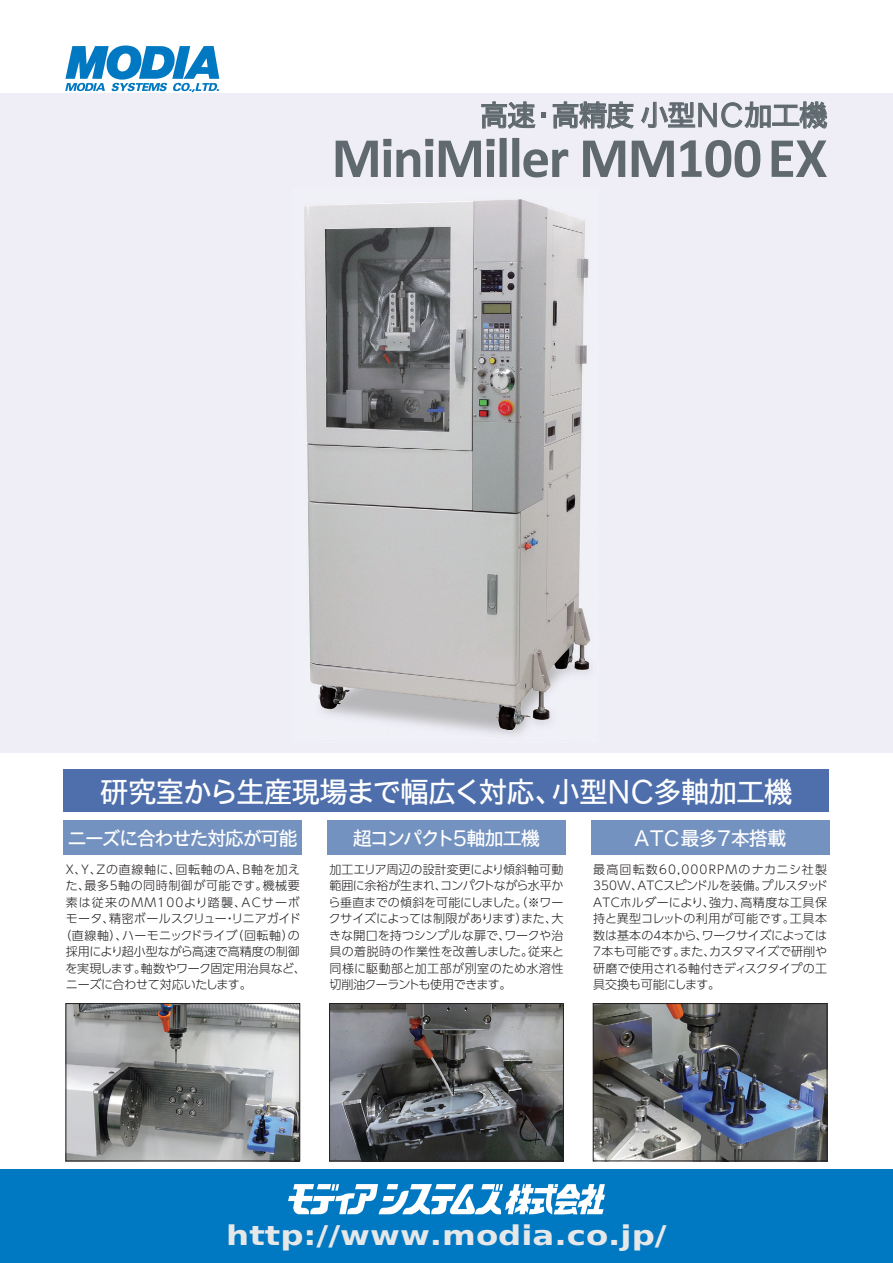
<style>
.page{position:relative;width:893px;height:1263px;background:#fff}
.page>*{position:absolute;margin:0;border:0;box-sizing:border-box;transform-origin:0 0}
.t1{font:500 27px "TBNP Go Std";letter-spacing:.025em;color:#fff}
.t2{font:700 27px "DejaVu Sans";color:#e6e7e9;scale:1.2 1}
.t3{font:500 27px "TBNP Go Std";letter-spacing:.01em;color:#5f696f}
.t4{font:500 18px "TBNP Go Std";letter-spacing:-.02em;color:#fff}
.t5{font:500 18px "TBNP Go Std";letter-spacing:-.055em;color:#fff}
.t6{font:500 18px "TBNP Go Std";letter-spacing:-.05em;color:#fff}
.t7{font:300 12px/16.5px "UD Shin Go Pr 6 N";color:#231f20;text-align:justify}
.t8{font:300 12px "UD Shin Go Pr 6 N";letter-spacing:-.02em;color:#231f20}
.t9{font:300 12px "UD Shin Go Pr 6 N";letter-spacing:.055em;color:#231f20}
.t10{font:300 12px "UD Shin Go Pr 6 N";letter-spacing:.03em;color:#231f20}
.t11{font:300 12px "UD Shin Go Pr 6 N";letter-spacing:.045em;color:#231f20}
.t12{font:300 12px "UD Shin Go Pr 6 N";letter-spacing:.1em;color:#231f20}
</style>
<div class="page">
<img style="left:68px;top:1005px;width:230px;height:154px">
<img style="left:331px;top:1005px;width:231px;height:154px">
<img style="left:595px;top:1005px;width:230px;height:154px">
<div style="left:0;top:94px;width:893px;height:659px;background:#efeef6"></div>
<div style="left:0;top:1169px;width:893px;height:94px;background:#0079c2"></div>
<svg style="left:288px;top:1184px;width:317px;height:31px"></svg>
<svg style="left:65px;top:45px;width:154px;height:47px"></svg>
<div style="left:64px;top:821px;width:238px;height:34px;background:#7492c0"></div>
<div style="left:327px;top:821px;width:239px;height:34px;background:#7492c0"></div>
<div style="left:591px;top:821px;width:238px;height:34px;background:#7492c0"></div>
<div style="left:593px;top:1003px;width:234px;height:158px;border:1px solid #231f20"></div>
<div style="left:66px;top:1003px;width:234px;height:158px;border:1px solid #231f20"></div>
<div style="left:329px;top:1003px;width:235px;height:158px;border:1px solid #231f20"></div>
<div style="left:64px;top:770px;width:765px;height:42px;background:#4e6fac"></div>
<img style="left:304px;top:199px;width:287px;height:535px">
<svg style="left:336px;top:139px;width:97px;height:38px"></svg>
<svg style="left:439px;top:93px;width:388px;height:84px"></svg>
<h1 class="t3" style="left:481px;top:94px;width:348px">高速・高精度 小型ＮＣ加工機</h1>
<h1 class="t1" style="left:101px;top:771px;width:692px">研究室から生産現場まで幅広く対応、小型ＮＣ多軸加工機</h1>
<h2 class="t4" style="left:68px;top:824px;width:230px">ニーズに合わせた対応が可能</h2>
<p class="t9" style="left:66px;top:859px;width:236px">X、Y、Zの直線軸に、回転軸のA、B軸を加え</p>
<p class="t11" style="left:66px;top:876px;width:236px">た、最多5軸の同時制御が可能です。機械要</p>
<p class="t12" style="left:66px;top:892px;width:235px">素は従来のMM100より踏襲、ACサーボ</p>
<p class="t7" style="left:66px;top:910px;width:236px">モータ、精密ボールスクリュー・リニアガイド</p>
<p class="t10" style="left:59px;top:925px;width:242px">（直線軸）、ハーモニックドライブ（回転軸）の</p>
<p class="t7" style="left:66px;top:943px;width:235px">採用により超小型ながら高速で高精度の制御</p>
<p class="t8" style="left:66px;top:958px;width:242px">を実現します。軸数やワーク固定用治具など、</p>
<p class="t8" style="left:66px;top:975px;width:187px">ニーズに合わせて対応いたします。</p>
<h2 class="t5" style="left:353px;top:824px;width:188px">超コンパクト５軸加工機</h2>
<p class="t7" style="left:329px;top:860px;width:237px">加工エリア周辺の設計変更により傾斜軸可動範囲に余裕が生まれ、コンパクトながら水平から垂直までの傾斜を可能にしました。（※ワークサイズによっては制限があります）また、大きな開口を持つシンプルな扉で、ワークや治具の着脱時の作業性を改善しました。従来と同様に駆動部と加工部が別室のため水溶性切削油クーラントも使用できます。</p>
<h2 class="t6" style="left:633px;top:824px;width:154px">ＡＴＣ最多７本搭載</h2>
<p class="t7" style="left:593px;top:860px;width:236px">最高回転数60,000RPMのナカニシ社製350W、ATCスピンドルを装備。プルスタッドATCホルダーにより、強力、高精度な工具保持と異型コレットの利用が可能です。工具本数は基本の4本から、ワークサイズによっては7本も可能です。また、カスタマイズで研削や研磨で使用される軸付きディスクタイプの工具交換も可能にします。</p>
<h1 class="t2" style="left:226px;top:1213px;width:369px">http://www.modia.co.jp/</h1>
</div>
